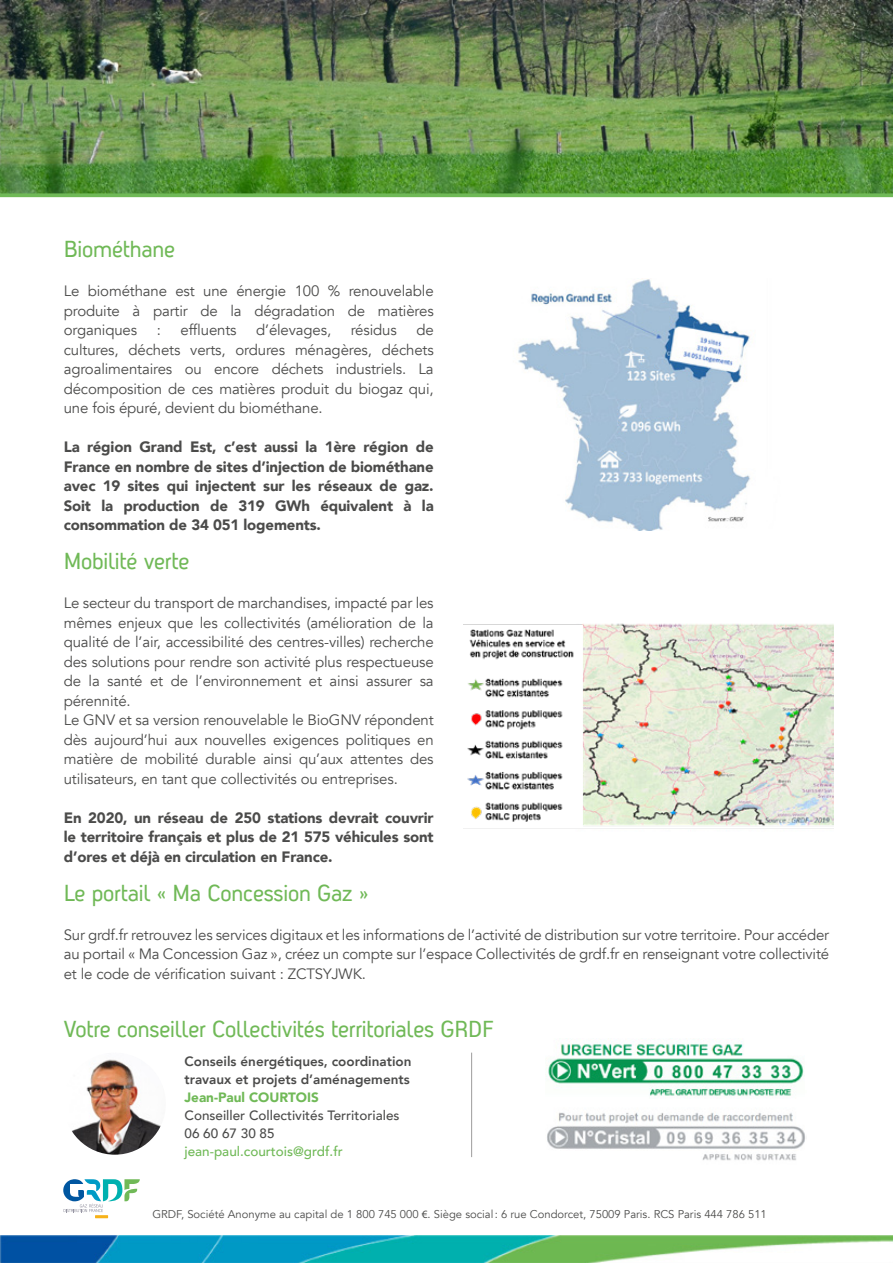
<style>
.page{position:relative;width:893px;height:1263px;background:#fff}
.page>*{position:absolute;margin:0;border:0;box-sizing:border-box;transform-origin:0 0}
.t1{font:22.5px "Antagometrica BTW01 Regular 2";letter-spacing:-.01em;color:#70b957}
.t2{font:22.5px "Antagometrica BTW01";letter-spacing:-.01em;color:#70b957}
.t3{font:15px/19.5px "Avenir";letter-spacing:-.01em;color:#4b4b4a;text-align:justify}
.t4{font:900 15px/19.5px "Avenir";letter-spacing:-.01em;color:#4b4b4a;text-align:justify}
.t5{font:800 13.5px/18px "Avenir";color:#4b4b4a}
.t6{font:500 13.5px/18px "Avenir";color:#4b4b4a}
.t7{font:500 13.5px "Avenir";color:#70b957}
.t8{font:900 13.5px "Avenir";color:#70b957}
.t9{font:11.25px "Avenir";color:#4b4b4a}
.s1{font-family:"Myriad Pro"}
</style>
<div class="page">
<img style="left:518px;top:279px;width:232px;height:251px">
<img style="left:463px;top:623px;width:370px;height:206px">
<svg style="left:63px;top:1179px;width:77px;height:39px"></svg>
<img style="left:0;top:1236px;width:893px;height:27px">
<img style="left:546px;top:1038px;width:259px;height:123px">
<img style="left:64px;top:1052px;width:102px;height:103px;border-radius:51px">
<hr style="left:471px;top:1052px;width:1px;height:105px;background:#9d9c9c">
<img style="left:0;top:0;width:893px;height:172px">
<svg style="left:0;top:172px;width:893px;height:26px;background:#57973b"></svg>
<h1 class="t1" style="left:64px;top:236px;width:113px">Biométhane</h1>
<p class="t3" style="left:64px;top:282px;width:371px">Le biométhane est une énergie 100 % renouvelable produite à partir de la dégradation de matières organiques</p>
<p class="t3" style="left:157px;top:321px;width:6px">:</p>
<p class="t3" style="left:180px;top:321px;width:58px">effluents</p>
<p class="t3" style="left:256px;top:321px;width:76px">d’élevages,</p>
<p class="t3" style="left:351px;top:321px;width:48px">résidus</p>
<p class="t3" style="left:64px;top:321px;width:371px;text-indent:353px">de cultures, déchets verts, ordures ménagères, déchets agroalimentaires ou encore déchets industriels. La décomposition de ces matières produit du biogaz qui, une fois épuré, devient du biométhane.</p>
<p class="t4" style="left:64px;top:437px;width:371px">La région Grand Est, c’est aussi la 1ère région de France en nombre de sites d’injection de biométhane avec 19 sites qui injectent sur les réseaux de gaz.<br>Soit la production de 319 GWh équivalent à la consommation de 34 051 logements.</p>
<h1 class="t1" style="left:64px;top:548px;width:127px">Mobilité verte</h1>
<p class="t3" style="left:64px;top:594px;width:371px;text-align:left">Le secteur du transport de marchandises, impacté par les mêmes enjeux que les collectivités (amélioration de la qualité de l’air, accessibilité des centres-villes) recherche des solutions pour rendre son activité plus respectueuse de la santé et de l’environnement et ainsi assurer sa pérennité.<br>Le GNV et sa version renouvelable le BioGNV répondent dès aujourd’hui aux nouvelles exigences politiques en matière de mobilité durable ainsi qu’aux attentes des utilisateurs, en tant que collectivités ou entreprises.</p>
<p class="t4" style="left:64px;top:807px;width:371px">En 2020, un réseau de 250 stations devrait couvrir le territoire français et plus de 21 575 véhicules sont d’ores et déjà en circulation en France.</p>
<h1 class="t1" style="left:64px;top:880px;width:306px">Le portail « Ma Concession Gaz »</h1>
<p class="t3" style="left:64px;top:925px;width:767px">Sur grdf.fr retrouvez les services digitaux et les informations de l’activité de distribution sur votre territoire. Pour accéder au portail « Ma Concession Gaz », créez un compte sur l’espace Collectivités de grdf.fr en renseignant votre collectivité et le code de vérification suivant : ZCTSYJWK.</p>
<h1 class="t2" style="left:64px;top:1016px;width:431px">Votre conseiller Collectivités territoriales GRDF</h1>
<p class="t5" style="left:185px;top:1051px;width:229px">Conseils énergétiques, coordination travaux et projets d’aménagements</p>
<p class="t8" style="left:185px;top:1086px;width:136px">Jean-Paul COURTOIS</p>
<p class="t6" style="left:185px;top:1106px;width:216px">Conseiller Collectivités Territoriales<br>06 60 67 30 85</p>
<p class="t7" style="left:185px;top:1140px;width:160px">jean-paul.courtois@grdf.fr</p>
<p class="t9" style="left:153px;top:1208px;width:616px">GRDF, Société Anonyme au capital de 1 800 745 000 <span class="s1">€</span>. Siège social: 6 rue Condorcet, 75009 Paris. RCS Paris 444 786 511</p>
</div>
